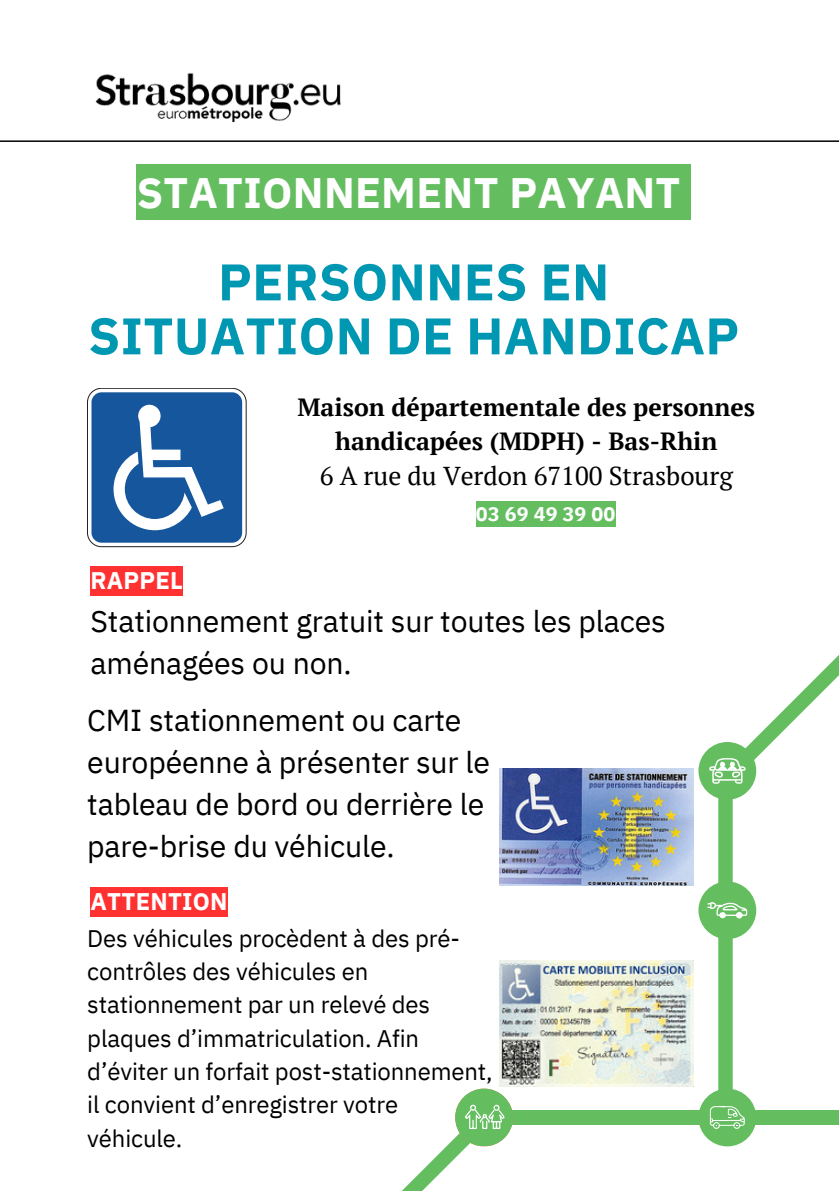
<style>
.page{position:relative;width:839px;height:1191px;background:#fff}
.page>*{position:absolute;margin:0;border:0;box-sizing:border-box;transform-origin:0 0}
.t1{font:700 51.4px/54px "IBM Plex Sans";letter-spacing:.01em;color:#0097b2;text-align:center}
.t2{font:700 42.6px "IBM Plex Sans";letter-spacing:.01em;color:#fff}
.t3{font:30.2px/42.2px "IBM Plex Sans";letter-spacing:-.005em;color:#000}
.t4{font:25.8px "PT Serif";color:#000}
.t5{font:700 24.8px/34.2px "PT Serif";color:#000;text-align:center}
.t6{font:24px/33.4px "IBM Plex Sans";letter-spacing:-.005em;color:#000}
.t7{font:700 24px "IBM Plex Sans";letter-spacing:.01em;color:#fff}
.t8{font:700 19.8px "IBM Plex Sans";letter-spacing:.01em;color:#fff}
</style>
<div class="page">
<img style="left:95px;top:73px;width:246px;height:50px">
<hr style="left:0;top:140px;width:838px;height:2px;background:#000">
<div style="left:486px;top:1110px;width:352px;height:15px;background:#64be60"></div>
<div style="left:718px;top:771px;width:14px;height:354px;background:#64be60"></div>
<svg style="left:458px;top:1088px;width:55px;height:51px"></svg>
<svg style="left:402px;top:1104px;width:102px;height:87px"></svg>
<div style="left:698px;top:1089px;width:58px;height:57px;background:#64be60;border-radius:50%"></div>
<svg style="left:709px;top:1106px;width:35px;height:23px"></svg>
<div style="left:698px;top:742px;width:58px;height:58px;background:#64be60;border-radius:50%"></div>
<svg style="left:709px;top:656px;width:129px;height:128px"></svg>
<div style="left:698px;top:881px;width:58px;height:58px;background:#64be60;border-radius:50%"></div>
<svg style="left:707px;top:902px;width:40px;height:17px"></svg>
<div style="left:87px;top:388px;width:159px;height:159px;border:1px solid #231f20;border-radius:14px"></div>
<div style="left:91px;top:392px;width:151px;height:151px;background:#15569c;border-radius:10px"></div>
<svg style="left:113px;top:405px;width:111px;height:125px"></svg>
<img style="left:500px;top:769px;width:193px;height:117px">
<img style="left:500px;top:961px;width:193px;height:126px">
<div style="left:136px;top:165px;width:555px;height:55px;background:#64be60"></div>
<div style="left:476px;top:501px;width:139px;height:26px;background:#64be60"></div>
<div style="left:91px;top:566px;width:92px;height:30px;background:#ff3131"></div>
<div style="left:91px;top:887px;width:137px;height:30px;background:#ff3131"></div>
<h5 class="t2" style="left:137px;top:164px;width:545px">STATIONNEMENT PAYANT</h5>
<p class="t1" style="left:88px;top:254px;width:652px">PERSONNES EN<br>SITUATION DE HANDICAP</p>
<h3 class="t5" style="left:297px;top:389px;width:459px">Maison départementale des personnes handicapées (MDPH) - Bas-Rhin</h3>
<p class="t4" style="left:320px;top:458px;width:414px">6 A rue du Verdon 67100 Strasbourg</p>
<p class="t8" style="left:476px;top:501px;width:141px">03 69 49 39 00</p>
<p class="t7" style="left:91px;top:564px;width:94px">RAPPEL</p>
<p class="t3" style="left:91px;top:600px;width:577px">Stationnement gratuit sur toutes les places aménagées ou non.</p>
<h3 class="t3" style="left:87px;top:698px;width:404px">CMI stationnement ou carte européenne à présenter sur le tableau de bord ou derrière le pare-brise du véhicule.</h3>
<h3 class="t7" style="left:91px;top:885px;width:138px">ATTENTION</h3>
<h4 class="t6" style="left:87px;top:921px;width:407px">Des véhicules procèdent à des pré&shy;contrôles des véhicules en stationnement par un relevé des plaques d’immatriculation. Afin d’éviter un forfait post-stationnement, il convient d’enregistrer votre véhicule.</h4>
</div>
